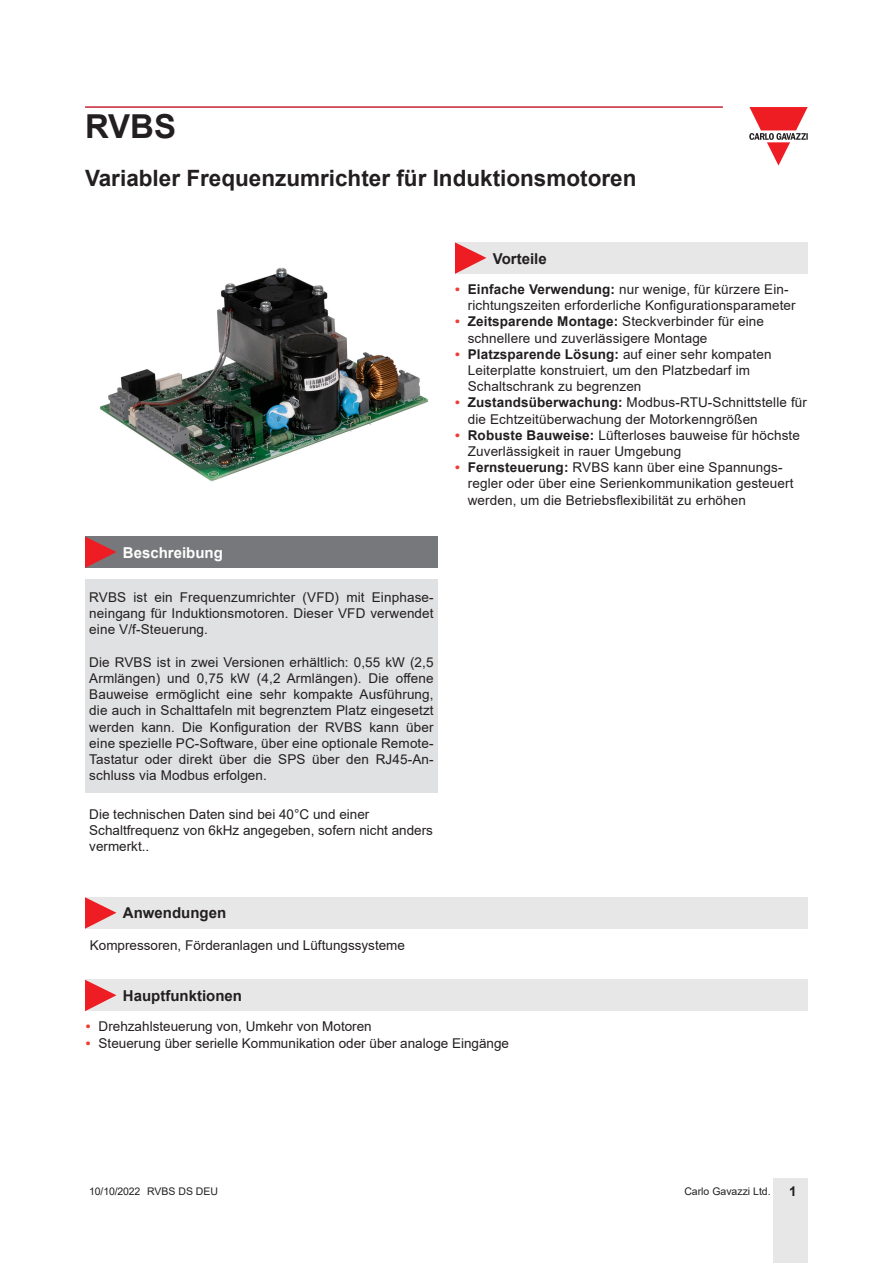
<style>
.page{position:relative;width:893px;height:1263px;background:#fff}
.page>*{position:absolute;margin:0;border:0;box-sizing:border-box;transform-origin:0 0}
.t1{font:700 33px "Arial";color:#231f20}
.t2{font:700 22.5px "Arial";color:#231f20}
.Block_Header{font:700 15px "Arial";color:#231f20}
.Block_Header-2{font:700 15px "Arial";color:#fff}
.Body{font:13.5px/16.2px "Arial";letter-spacing:.01em;color:#231f20}
.t3{font:700 13.5px "Arial";color:#231f20}
.t4{font:10.5px "Arial";color:#231f20}
.s1{font-weight:700;color:#ee3e34}
.s2{font-weight:700}
</style>
<div class="page">
<hr style="left:85px;top:106px;width:638px;height:2px;background:#c42633">
<div style="left:774px;top:1178px;width:34px;height:85px;background:#e7e7e8"></div>
<svg style="left:749px;top:107px;width:59px;height:59px"></svg>
<div style="left:455px;top:242px;width:353px;height:32px;background:#e7e7e8"></div>
<svg style="left:455px;top:242px;width:31px;height:32px"></svg>
<div style="left:85px;top:536px;width:353px;height:32px;background:#77787b"></div>
<svg style="left:85px;top:536px;width:31px;height:32px"></svg>
<div style="left:85px;top:897px;width:723px;height:32px;background:#e7e7e8"></div>
<svg style="left:85px;top:897px;width:31px;height:32px"></svg>
<div style="left:85px;top:579px;width:353px;height:214px;background:#e0e1e2"></div>
<div style="left:85px;top:980px;width:723px;height:31px;background:#e7e7e8"></div>
<svg style="left:85px;top:980px;width:31px;height:31px"></svg>
<img style="left:99px;top:267px;width:330px;height:215px">
<h1 class="t1" style="left:85px;top:103px;width:93px">RVBS</h1>
<p class="t2" style="left:85px;top:163px;width:553px">Variabler Frequenzumrichter für Induktionsmotoren</p>
<p class="Block_Header" style="left:493px;top:248px;width:55px">Vorteile</p>
<p class="Block_Header-2" style="left:123px;top:542px;width:102px">Beschreibung</p>
<p class="Body" style="left:89px;top:589px;width:346px;text-align:justify">RVBS ist ein Frequenzumrichter (VFD) mit Einphase&shy;neingang für Induktionsmotoren. Dieser VFD verwendet eine V/f-Steuerung.</p>
<p class="Body" style="left:89px;top:654px;width:346px;text-align:justify">Die RVBS ist in zwei Versionen erhältlich: 0,55 kW (2,5<br>Armlängen) und 0,75 kW (4,2 Armlängen). Die offene Bauweise ermöglicht eine sehr kompakte Ausführung, die auch in Schalttafeln mit begrenztem Platz eingesetzt werden kann. Die Konfiguration der RVBS kann über eine spezielle PC-Software, über eine optionale Remote-Tastatur oder direkt über die SPS über den RJ45-An&shy;schluss via Modbus erfolgen.</p>
<p class="Body" style="left:89px;top:805px;width:282px">Die technischen Daten sind bei 40°C und einer</p>
<p class="Body" style="left:89px;top:822px;width:345px">Schaltfrequenz von 6kHz angegeben, sofern nicht anders</p>
<p class="Body" style="left:89px;top:838px;width:62px">vermerkt..</p>
<p class="Body" style="left:468px;top:281px;width:330px;text-indent:-13px"><span class="s1">•</span> <span class="s2">Einfache Verwendung:</span> nur wenige, für kürzere Ein&shy;richtungszeiten erforderliche Konfigurationsparameter</p>
<p class="Body" style="left:468px;top:313px;width:298px;text-indent:-13px"><span class="s1">•</span> <span class="s2">Zeitsparende Montage:</span> Steckverbinder für eine schnellere und zuverlässigere Montage</p>
<p class="Body" style="left:468px;top:346px;width:305px;text-indent:-13px"><span class="s1">•</span> <span class="s2">Platzsparende Lösung:</span> auf einer sehr kompaten<br>Leiterplatte konstruiert, um den Platzbedarf im<br>Schaltschrank zu begrenzen</p>
<p class="Body" style="left:468px;top:394px;width:341px;text-indent:-13px"><span class="s1">•</span> <span class="s2">Zustandsüberwachung:</span> Modbus-RTU-Schnittstelle für die Echtzeitüberwachung der Motorkenngrößen</p>
<p class="Body" style="left:468px;top:427px;width:334px;text-indent:-13px"><span class="s1">•</span> <span class="s2">Robuste Bauweise:</span> Lüfterloses bauweise für höchste<br>Zuverlässigkeit in rauer Umgebung</p>
<p class="Body" style="left:468px;top:459px;width:327px;text-indent:-13px"><span class="s1">•</span> <span class="s2">Fernsteuerung:</span> RVBS kann über eine Spannungs&shy;regler oder über eine Serienkommunikation gesteuert werden, um die Betriebsflexibilität zu erhöhen</p>
<p class="Block_Header" style="left:123px;top:903px;width:105px">Anwendungen</p>
<p class="Body" style="left:90px;top:937px;width:317px">Kompressoren, Förderanlagen und Lüftungssysteme</p>
<p class="Block_Header" style="left:123px;top:985px;width:121px">Hauptfunktionen</p>
<p class="Body" style="left:86px;top:1018px;width:287px"><span class="s1">•</span> Drehzahlsteuerung von, Umkehr von Motoren</p>
<p class="Body" style="left:86px;top:1034px;width:425px"><span class="s1">•</span> Steuerung über serielle Kommunikation oder über analoge Eingänge</p>
<p class="t4" style="left:89px;top:1183px;width:130px">10/10/2022 RVBS DS DEU</p>
<p class="t4" style="left:684px;top:1183px;width:88px">Carlo Gavazzi Ltd.</p>
<p class="t3" style="left:789px;top:1181px;width:9px">1</p>
</div>
